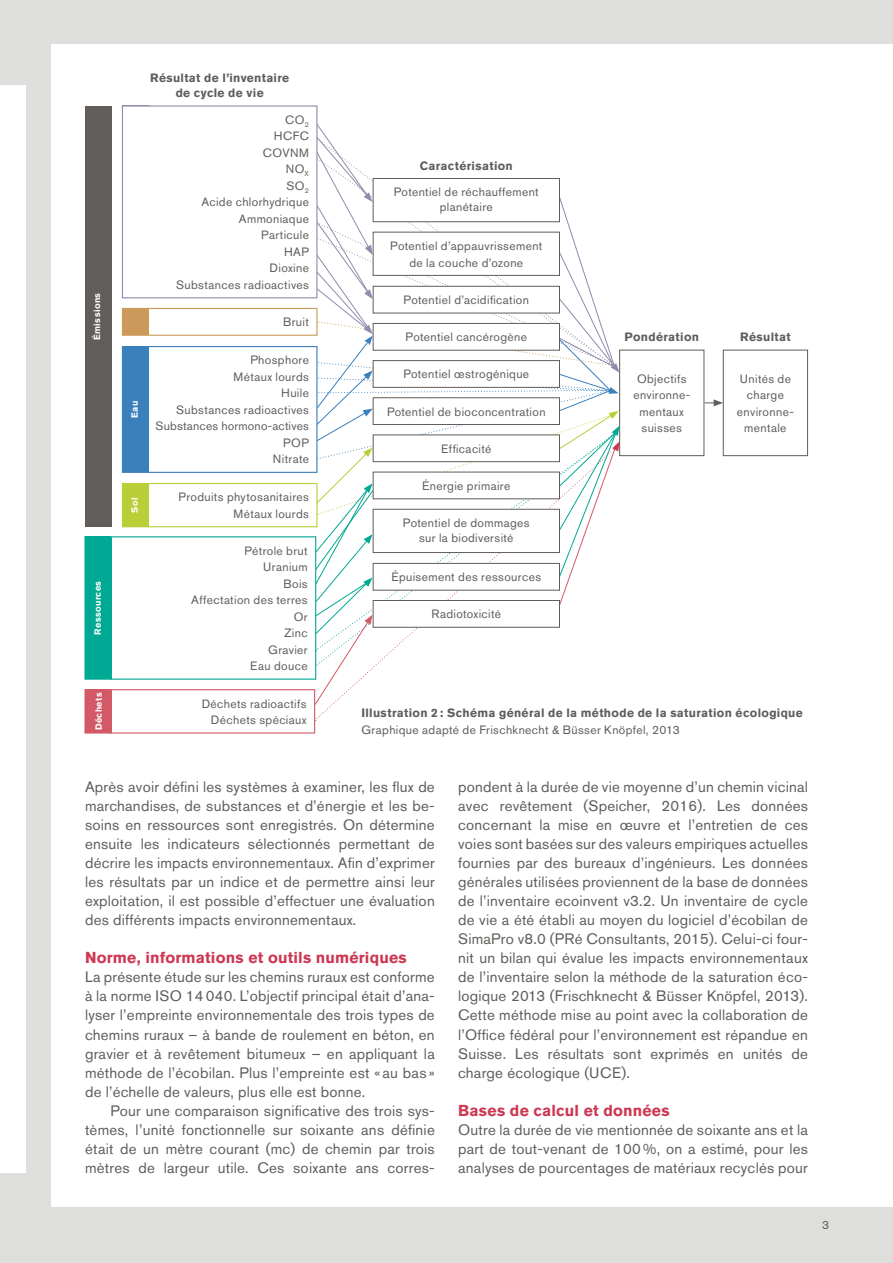
<style>
.page{position:relative;width:893px;height:1263px;background:#dededd}
.page>*{position:absolute;margin:0;border:0;box-sizing:border-box;transform-origin:0 0}
.t1{font:700 15.75px "Akzidenz Grotesk BE";letter-spacing:.01em;color:#cd3752}
.t2{font:15px/19px "Akzidenz Grotesk BE";letter-spacing:.015em;color:#605d5a;text-align:justify}
.t3{font:12px/16.5px "Akzidenz Grotesk BE";letter-spacing:.03em;color:#605d5a;text-align:center}
.t4{font:700 12px/15px "Akzidenz Grotesk BE";letter-spacing:.025em;color:#605d5a;text-align:center}
.t5{font:700 9px "Akzidenz Grotesk BE";letter-spacing:.045em;color:#fff}
</style>
<div class="page">
<div style="left:51px;top:45px;width:842px;height:1162px;background:#fff"></div>
<div style="left:0;top:86px;width:26px;height:1087px;background:#fff"></div>
<div style="left:85px;top:106px;width:27px;height:421px;background:#605d5a"></div>
<div style="left:85px;top:537px;width:27px;height:142px;background:#00a993"></div>
<div style="left:84px;top:536px;width:28px;height:144px;border:1px solid #00a993"></div>
<div style="left:85px;top:690px;width:27px;height:43px;background:#d35967"></div>
<div style="left:84px;top:689px;width:28px;height:44px;border:1px solid #d35967"></div>
<svg style="left:705px;top:399px;width:18px;height:7px"></svg>
<div style="left:723px;top:350px;width:85px;height:106px;border:1px solid #605d5a"></div>
<div style="left:619px;top:350px;width:85px;height:106px;border:1px solid #605d5a"></div>
<svg style="left:305px;top:114px;width:316px;height:612px"></svg>
<div style="left:373px;top:178px;width:186px;height:44px;background:#fff"></div>
<div style="left:373px;top:178px;width:187px;height:44px;border:1px solid #605d5a"></div>
<div style="left:373px;top:361px;width:186px;height:26px;background:#fff"></div>
<div style="left:373px;top:360px;width:187px;height:28px;border:1px solid #605d5a"></div>
<div style="left:373px;top:286px;width:186px;height:27px;background:#fff"></div>
<div style="left:373px;top:286px;width:187px;height:27px;border:1px solid #605d5a"></div>
<div style="left:373px;top:435px;width:186px;height:27px;background:#fff"></div>
<div style="left:373px;top:434px;width:187px;height:28px;border:1px solid #605d5a"></div>
<div style="left:373px;top:563px;width:186px;height:27px;background:#fff"></div>
<div style="left:373px;top:563px;width:187px;height:27px;border:1px solid #605d5a"></div>
<div style="left:373px;top:232px;width:186px;height:43px;background:#fff"></div>
<div style="left:373px;top:232px;width:187px;height:44px;border:1px solid #605d5a"></div>
<div style="left:373px;top:398px;width:186px;height:26px;background:#fff"></div>
<div style="left:373px;top:397px;width:187px;height:28px;border:1px solid #605d5a"></div>
<div style="left:373px;top:323px;width:186px;height:27px;background:#fff"></div>
<div style="left:373px;top:323px;width:187px;height:28px;border:1px solid #605d5a"></div>
<div style="left:373px;top:472px;width:186px;height:27px;background:#fff"></div>
<div style="left:373px;top:472px;width:187px;height:27px;border:1px solid #605d5a"></div>
<div style="left:373px;top:600px;width:186px;height:27px;background:#fff"></div>
<div style="left:373px;top:600px;width:187px;height:28px;border:1px solid #605d5a"></div>
<div style="left:373px;top:509px;width:186px;height:43px;background:#fff"></div>
<div style="left:373px;top:509px;width:187px;height:44px;border:1px solid #605d5a"></div>
<div style="left:111px;top:537px;width:205px;height:142px;background:#fff"></div>
<div style="left:111px;top:536px;width:205px;height:144px;border:1px solid #00a993"></div>
<div style="left:111px;top:690px;width:204px;height:43px;background:#fff"></div>
<div style="left:111px;top:689px;width:204px;height:44px;border:1px solid #d35967"></div>
<div style="left:122px;top:106px;width:195px;height:192px;background:#fff"></div>
<div style="left:122px;top:105px;width:195px;height:193px;border:1px solid #8e8cac"></div>
<div style="left:122px;top:347px;width:195px;height:125px;background:#fff"></div>
<div style="left:122px;top:346px;width:195px;height:127px;border:1px solid #3a80bd"></div>
<div style="left:123px;top:347px;width:26px;height:125px;background:#3a80bd"></div>
<div style="left:122px;top:308px;width:195px;height:27px;background:#fff"></div>
<div style="left:122px;top:308px;width:195px;height:28px;border:1px solid #cb9959"></div>
<div style="left:123px;top:309px;width:26px;height:26px;background:#cb9959"></div>
<div style="left:122px;top:483px;width:195px;height:44px;background:#fff"></div>
<div style="left:122px;top:483px;width:195px;height:44px;border:1px solid #bace37"></div>
<div style="left:123px;top:483px;width:26px;height:44px;background:#bace37"></div>
<p class="t5" style="left:92px;top:340px;width:49px;rotate:-90deg">Émissions</p>
<p class="t5" style="left:93px;top:635px;width:56px;rotate:-90deg">Ressources</p>
<p class="t5" style="left:93px;top:730px;width:39px;rotate:-90deg">Déchets</p>
<p class="t5" style="left:129px;top:418px;width:19px;rotate:-90deg">Eau</p>
<p class="t5" style="left:129px;top:513px;width:17px;rotate:-90deg">Sol</p>
<p class="t4" style="left:150px;top:71px;width:141px">Résultat de l’inventaire de cycle de vie</p>
<p class="t3" style="left:176px;top:111px;width:134px;text-align:right">CO<sub>2<br></sub>HCFC<br>COVNM<br>NO<sub>X<br></sub>SO<sub>2<br></sub>Acide chlorhydrique<br>Ammoniaque<br>Particule<br>HAP<br>Dioxine<br>Substances radioactives</p>
<p class="t3" style="left:283px;top:314px;width:27px">Bruit</p>
<p class="t3" style="left:156px;top:352px;width:155px;text-align:right">Phosphore<br>Métaux lourds<br>Huile<br>Substances radioactives<br>Substances hormono-actives<br>POP<br>Nitrate</p>
<p class="t3" style="left:178px;top:489px;width:132px;text-align:right">Produits phytosanitaires<br>Métaux lourds</p>
<p class="t3" style="left:191px;top:542px;width:118px;text-align:right">Pétrole brut<br>Uranium<br>Bois<br>Affectation des terres<br>Or<br>Zinc<br>Gravier<br>Eau douce</p>
<p class="t3" style="left:202px;top:695px;width:106px;text-align:right">Déchets radioactifs<br>Déchets spéciaux</p>
<p class="t4" style="left:420px;top:158px;width:95px">Caractérisation</p>
<p class="t3" style="left:394px;top:185px;width:147px;line-height:15px">Potentiel de réchauffement planétaire</p>
<p class="t3" style="left:390px;top:237px;width:154px">Potentiel d’appauvrissement de la couche d’ozone</p>
<p class="t3" style="left:404px;top:292px;width:127px">Potentiel d’acidification</p>
<p class="t3" style="left:406px;top:329px;width:123px">Potentiel cancérogène</p>
<p class="t3" style="left:403px;top:366px;width:127px">Potentiel œstrogénique</p>
<p class="t3" style="left:387px;top:403px;width:160px">Potentiel de bioconcentration</p>
<p class="t3" style="left:441px;top:440px;width:52px">Efficacité</p>
<p class="t3" style="left:422px;top:477px;width:90px">Énergie primaire</p>
<p class="t3" style="left:403px;top:515px;width:128px;line-height:15px">Potentiel de dommages sur la biodiversité</p>
<p class="t3" style="left:391px;top:569px;width:151px">Épuisement des ressources</p>
<p class="t3" style="left:432px;top:606px;width:71px">Radiotoxicité</p>
<p class="t4" style="left:624px;top:330px;width:76px">Pondération</p>
<p class="t4" style="left:740px;top:330px;width:52px">Résultat</p>
<p class="t3" style="left:633px;top:370px;width:58px">Objectifs environne&shy;mentaux suisses</p>
<p class="t3" style="left:737px;top:370px;width:58px">Unités de charge environne&shy;mentale</p>
<p class="t4" style="left:361px;top:705px;width:443px">Illustration 2 : Schéma général de la méthode de la saturation écologique</p>
<p class="t3" style="left:361px;top:721px;width:320px">Graphique adapté de Frischknecht &amp; Büsser Knöpfel, 2013</p>
<p class="t2" style="left:85px;top:777px;width:351px">Après avoir défini les systèmes à examiner, les flux de marchandises, de substances et d’énergie et les be&shy;soins en ressources sont enregistrés. On détermine ensuite les indicateurs sélectionnés permettant de décrire les impacts environnementaux. Afin d’exprimer les résultats par un indice et de permettre ainsi leur exploitation, il est possible d’effectuer une évaluation des différents impacts environnementaux.</p>
<p class="t1" style="left:85px;top:949px;width:323px">Norme, informations et outils numériques</p>
<p class="t2" style="left:85px;top:967px;width:351px">La présente étude sur les chemins ruraux est conforme à la norme ISO 14 040. L’objectif principal était d’ana&shy;lyser l’empreinte environnementale des trois types de chemins ruraux – à bande de roulement en béton, en gravier et à revêtement bitumeux – en appliquant la méthode de l’écobilan. Plus l’empreinte est « au bas » de l’échelle de valeurs, plus elle est bonne.</p>
<p class="t2" style="left:85px;top:1101px;width:351px;text-indent:26px">Pour une comparaison significative des trois sys&shy;tèmes, l’unité fonctionnelle sur soixante ans définie était de un mètre courant (mc) de chemin par trois mètres de largeur utile. Ces soixante ans corres-</p>
<p class="t2" style="left:458px;top:777px;width:351px">pondent à la durée de vie moyenne d’un chemin vicinal avec revêtement (Speicher, 2016). Les données concernant la mise en œuvre et l’entretien de ces voies sont basées sur des valeurs empiriques actuelles fournies par des bureaux d’ingénieurs. Les données générales utilisées proviennent de la base de données de l’inventaire ecoinvent v3.2. Un inventaire de cycle de vie a été établi au moyen du logiciel d’écobilan de SimaPro v8.0 (PRé Consultants, 2015). Celui-ci four&shy;nit un bilan qui évalue les impacts environnementaux de l’inventaire selon la méthode de la saturation éco&shy;logique 2013 (Frischknecht &amp; Büsser Knöpfel, 2013).<br>Cette méthode mise au point avec la collaboration de l’Office fédéral pour l’environnement est répandue en Suisse. Les résultats sont exprimés en unités de charge écologique (UCE).</p>
<p class="t1" style="left:458px;top:1101px;width:213px">Bases de calcul et données</p>
<p class="t2" style="left:458px;top:1120px;width:351px">Outre la durée de vie mentionnée de soixante ans et la part de tout-venant de 100 %, on a estimé, pour les analyses de pourcentages de matériaux recyclés pour</p>
<p class="t3" style="left:822px;top:1217px;width:8px">3</p>
</div>
